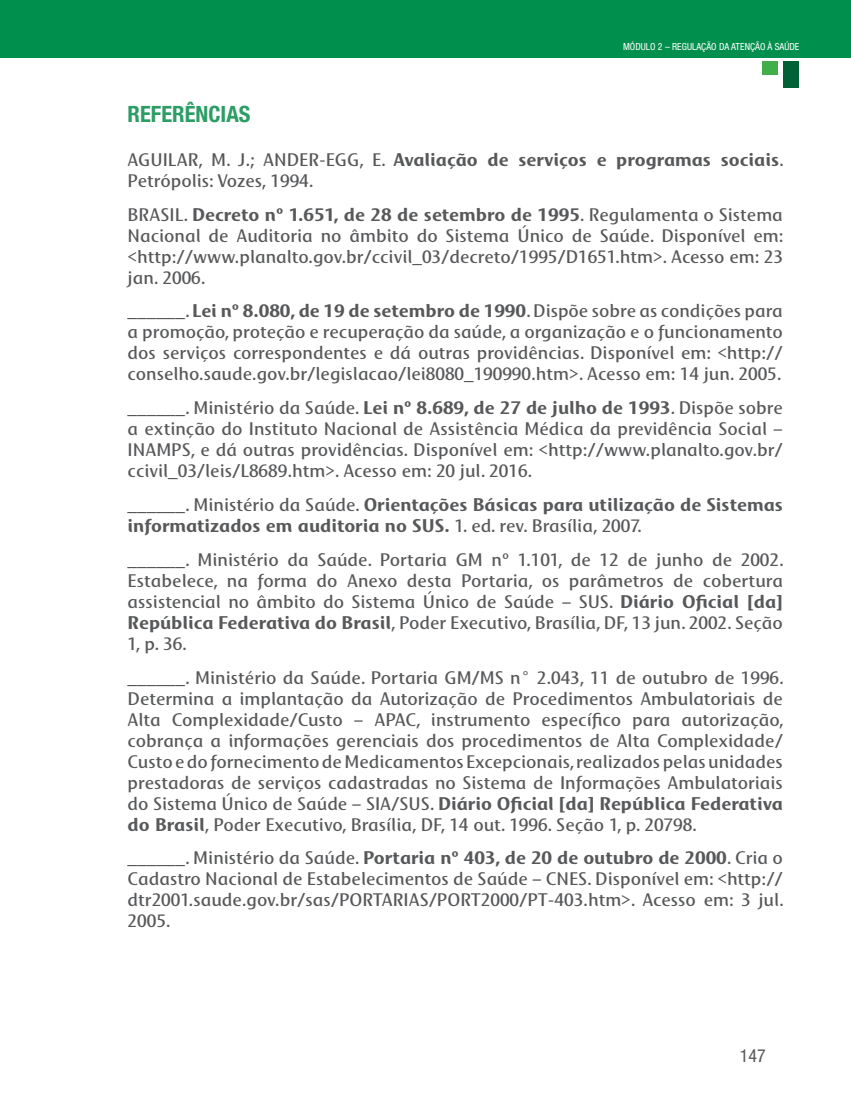
<style>
.page{position:relative;width:851px;height:1106px;background:#fff}
.page>*{position:absolute;margin:0;border:0;box-sizing:border-box;transform-origin:0 0}
.t1{font:700 condensed 22.5px "Helvetica Neue LT Std";color:#2c9d65}
.t2{font:condensed 18px "Helvetica Neue LT Std";color:#57585a}
.t3{font:17.7px/21px "Mosquito Std";color:#57585a;text-align:justify}
.t4{font:700 17.7px/21px "Mosquito Std";color:#57585a}
.t5{font:condensed 9.75px "Helvetica Neue LT Std";color:#fff}
.s1{font-weight:700}
.s2{font-weight:400}
</style>
<div class="page">
<div style="left:0;top:0;width:850px;height:57px;background:#008f4d"></div>
<div style="left:783px;top:61px;width:15px;height:27px;background:#006137"></div>
<div style="left:762px;top:61px;width:16px;height:14px;background:#40ae49"></div>
<p class="t5" style="left:623px;top:41px;width:178px">MÓDULO 2 – REGULAÇÃO DA ATENÇÃO À SAÚDE</p>
<p class="t1" style="left:128px;top:101px;width:124px">REFERÊNCIAS</p>
<p class="t3" style="left:128px;top:149px;width:657px">AGUILAR, M. J.; ANDER-EGG, E. <span class="s1">Avaliação de serviços e programas sociais</span>.<br>Petrópolis: Vozes, 1994.</p>
<p class="t3" style="left:128px;top:203px;width:657px">BRASIL. <span class="s1">Decreto nº 1.651, de 28 de setembro de 1995</span>. Regulamenta o Sistema Nacional de Auditoria no âmbito do Sistema Único de Saúde. Disponível em: &lt;http://www.planalto.gov.br/ccivil_03/decreto/1995/D1651.htm&gt;. Acesso em: 23 jan. 2006.</p>
<p class="t3" style="left:128px;top:300px;width:656px">______. <span class="s1">Lei nº 8.080, de 19 de setembro de 1990</span>. Dispõe sobre as condições para a promoção, proteção e recuperação da saúde, a organização e o funcionamento dos serviços correspondentes e dá outras providências. Disponível em: &lt;http:// conselho.saude.gov.br/legislacao/lei8080_190990.htm&gt;. Acesso em: 14 jun. 2005.</p>
<p class="t3" style="left:128px;top:397px;width:656px">______. Ministério da Saúde. <span class="s1">Lei nº 8.689, de 27 de julho de 1993</span>. Dispõe sobre a extinção do Instituto Nacional de Assistência Médica da previdência Social – INAMPS, e dá outras providências. Disponível em: &lt;http://www.planalto.gov.br/ ccivil_03/leis/L8689.htm&gt;. Acesso em: 20 jul. 2016.</p>
<p class="t4" style="left:128px;top:494px;width:656px"><span class="s2">______. Ministério da Saúde.</span> Orientações Básicas para utilização de Sistemas informatizados em auditoria no SUS. <span class="s2">1. ed. rev. Brasília, 2007.</span></p>
<p class="t3" style="left:128px;top:548px;width:657px">______. Ministério da Saúde. Portaria GM nº 1.101, de 12 de junho de 2002.<br>Estabelece, na forma do Anexo desta Portaria, os parâmetros de cobertura assistencial no âmbito do Sistema Único de Saúde – SUS. <span class="s1">Diário Oficial [da] República Federativa do Brasil</span>, Poder Executivo, Brasília, DF, 13 jun. 2002. Seção 1, p. 36.</p>
<p class="t3" style="left:128px;top:666px;width:657px">______. Ministério da Saúde. Portaria GM/MS n° 2.043, 11 de outubro de 1996.<br>Determina a implantação da Autorização de Procedimentos Ambulatoriais de Alta Complexidade/Custo – APAC, instrumento específico para autorização, cobrança a informações gerenciais dos procedimentos de Alta Complexidade/ Custo e do fornecimento de Medicamentos Excepcionais, realizados pelas unidades prestadoras de serviços cadastradas no Sistema de Informações Ambulatoriais do Sistema Único de Saúde – SIA/SUS. <span class="s1">Diário Oficial [da] República Federativa do Brasil</span>, Poder Executivo, Brasília, DF, 14 out. 1996. Seção 1, p. 20798.</p>
<p class="t3" style="left:128px;top:847px;width:657px">______. Ministério da Saúde. <span class="s1">Portaria nº 403, de 20 de outubro de 2000</span>. Cria o Cadastro Nacional de Estabelecimentos de Saúde – CNES. Disponível em: &lt;http:// dtr2001.saude.gov.br/sas/PORTARIAS/PORT2000/PT-403.htm&gt;. Acesso em: 3 jul.<br>2005.</p>
<p class="t2" style="left:739px;top:1045px;width:27px">147</p>
</div>
